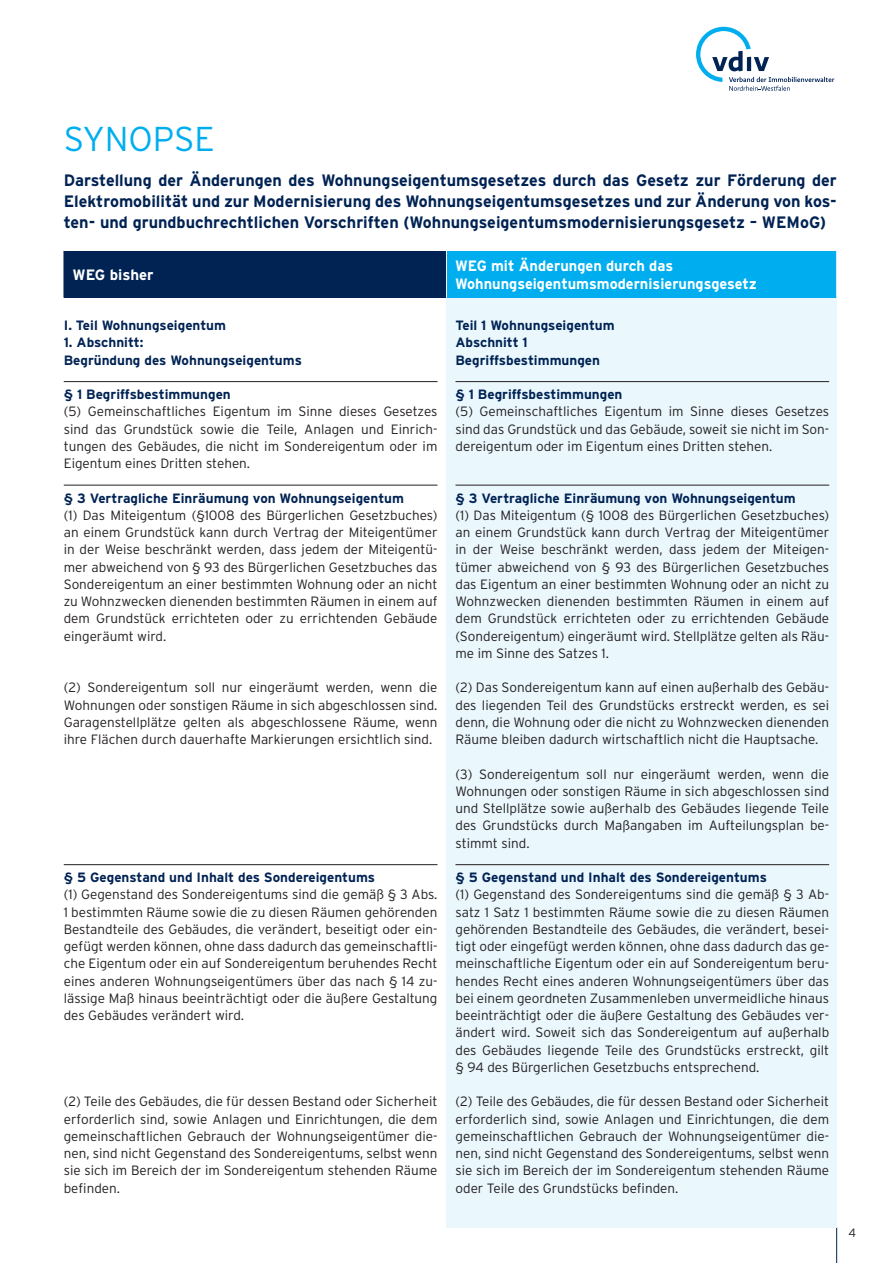
<style>
.page{position:relative;width:893px;height:1263px;background:#fff}
.page>*{position:absolute;margin:0;border:0;box-sizing:border-box;transform-origin:0 0}
.t1{font:300 34.5px "Interstate";color:#00aeef}
.t2{font:700 16.5px/21px "Interstate";color:#002354;text-align:justify}
.t3{font:700 15px/18px "Interstate";color:#fff}
.t4{font:300 13.5px/17.2px "Interstate";color:#231f20;text-align:justify}
.t5{font:700 13.5px/17.2px "Interstate";color:#002354}
.t6{font:300 12px "Interstate";color:#231f20}
</style>
<div class="page">
<svg style="left:696px;top:27px;width:138px;height:64px"></svg>
<hr style="left:836px;top:1227px;width:1px;height:36px;background:#002354">
<div style="left:446px;top:290px;width:391px;height:937px;background:#eaf7fd"></div>
<div style="left:64px;top:251px;width:382px;height:47px;background:#002354"></div>
<div style="left:446px;top:251px;width:391px;height:47px;background:#00aeef"></div>
<hr style="left:446px;top:251px;width:1px;height:47px;background:#fff">
<hr style="left:836px;top:251px;width:1px;height:47px;background:#fff">
<hr style="left:64px;top:381px;width:373px;height:1px;background:#231f20">
<hr style="left:64px;top:485px;width:373px;height:1px;background:#231f20">
<hr style="left:64px;top:864px;width:373px;height:1px;background:#231f20">
<hr style="left:455px;top:381px;width:374px;height:1px;background:#231f20">
<hr style="left:455px;top:485px;width:374px;height:1px;background:#231f20">
<hr style="left:455px;top:864px;width:374px;height:1px;background:#231f20">
<h1 class="t1" style="left:64px;top:119px;width:152px">SYNOPSE</h1>
<p class="t2" style="left:64px;top:170px;width:775px">Darstellung der Änderungen des Wohnungseigentumsgesetzes durch das Gesetz zur Förderung der Elektromobilität und zur Modernisierung des Wohnungseigentumsgesetzes und zur Änderung von kos&shy;ten- und grundbuchrechtlichen Vorschriften (Wohnungseigentumsmodernisierungsgesetz – WEMoG)</p>
<p class="t3" style="left:72px;top:266px;width:83px">WEG bisher</p>
<p class="t3" style="left:455px;top:257px;width:303px">WEG mit Änderungen durch das<br>Wohnungseigentumsmodernisierungsgesetz</p>
<p class="t5" style="left:64px;top:317px;width:164px">I. Teil Wohnungseigentum</p>
<p class="t5" style="left:64px;top:334px;width:240px">1. Abschnitt:<br>Begründung des Wohnungseigentums</p>
<p class="t5" style="left:64px;top:386px;width:169px">§ 1 Begriffsbestimmungen</p>
<p class="t4" style="left:64px;top:403px;width:375px">(5) Gemeinschaftliches Eigentum im Sinne dieses Gesetzes sind das Grundstück sowie die Teile, Anlagen und Einrich&shy;tungen des Gebäudes, die nicht im Sondereigentum oder im Eigentum eines Dritten stehen.</p>
<p class="t5" style="left:64px;top:489px;width:342px">§ 3 Vertragliche Einräumung von Wohnungseigentum</p>
<p class="t4" style="left:64px;top:506px;width:375px">(1) Das Miteigentum (§1008 des Bürgerlichen Gesetzbuches) an einem Grundstück kann durch Vertrag der Miteigentümer in der Weise beschränkt werden, dass jedem der Miteigentü&shy;mer abweichend von § 93 des Bürgerlichen Gesetzbuches das Sondereigentum an einer bestimmten Wohnung oder an nicht zu Wohnzwecken dienenden bestimmten Räumen in einem auf dem Grundstück errichteten oder zu errichtenden Gebäude eingeräumt wird.</p>
<p class="t4" style="left:64px;top:679px;width:375px">(2) Sondereigentum soll nur eingeräumt werden, wenn die Wohnungen oder sonstigen Räume in sich abgeschlossen sind.<br>Garagenstellplätze gelten als abgeschlossene Räume, wenn ihre Flächen durch dauerhafte Markierungen ersichtlich sind.</p>
<p class="t5" style="left:455px;top:317px;width:161px">Teil 1 Wohnungseigentum<br>Abschnitt 1<br>Begriffsbestimmungen</p>
<p class="t5" style="left:455px;top:386px;width:169px">§ 1 Begriffsbestimmungen</p>
<p class="t4" style="left:455px;top:403px;width:375px">(5) Gemeinschaftliches Eigentum im Sinne dieses Gesetzes sind das Grundstück und das Gebäude, soweit sie nicht im Son&shy;dereigentum oder im Eigentum eines Dritten stehen.</p>
<p class="t5" style="left:455px;top:489px;width:342px">§ 3 Vertragliche Einräumung von Wohnungseigentum</p>
<p class="t4" style="left:455px;top:506px;width:375px">(1) Das Miteigentum (§ 1008 des Bürgerlichen Gesetzbuches) an einem Grundstück kann durch Vertrag der Miteigentümer in der Weise beschränkt werden, dass jedem der Miteigen&shy;tümer abweichend von § 93 des Bürgerlichen Gesetzbuches das Eigentum an einer bestimmten Wohnung oder an nicht zu Wohnzwecken dienenden bestimmten Räumen in einem auf dem Grundstück errichteten oder zu errichtenden Gebäude (Sondereigentum) eingeräumt wird. Stellplätze gelten als Räu&shy;me im Sinne des Satzes 1.</p>
<p class="t4" style="left:455px;top:679px;width:375px">(2) Das Sondereigentum kann auf einen außerhalb des Gebäu&shy;des liegenden Teil des Grundstücks erstreckt werden, es sei denn, die Wohnung oder die nicht zu Wohnzwecken dienenden Räume bleiben dadurch wirtschaftlich nicht die Hauptsache.</p>
<p class="t4" style="left:455px;top:765px;width:375px">(3) Sondereigentum soll nur eingeräumt werden, wenn die Wohnungen oder sonstigen Räume in sich abgeschlossen sind und Stellplätze sowie außerhalb des Gebäudes liegende Teile des Grundstücks durch Maßangaben im Aufteilungsplan be&shy;stimmt sind.</p>
<p class="t5" style="left:455px;top:869px;width:313px">§ 5 Gegenstand und Inhalt des Sondereigentums</p>
<p class="t4" style="left:455px;top:886px;width:375px">(1) Gegenstand des Sondereigentums sind die gemäß § 3 Ab&shy;satz 1 Satz 1 bestimmten Räume sowie die zu diesen Räumen gehörenden Bestandteile des Gebäudes, die verändert, besei&shy;tigt oder eingefügt werden können, ohne dass dadurch das ge&shy;meinschaftliche Eigentum oder ein auf Sondereigentum beru&shy;hendes Recht eines anderen Wohnungseigentümers über das bei einem geordneten Zusammenleben unvermeidliche hinaus beeinträchtigt oder die äußere Gestaltung des Gebäudes ver&shy;ändert wird. Soweit sich das Sondereigentum auf außerhalb des Gebäudes liegende Teile des Grundstücks erstreckt, gilt § 94 des Bürgerlichen Gesetzbuchs entsprechend.</p>
<p class="t4" style="left:455px;top:1093px;width:375px">(2) Teile des Gebäudes, die für dessen Bestand oder Sicherheit erforderlich sind, sowie Anlagen und Einrichtungen, die dem gemeinschaftlichen Gebrauch der Wohnungseigentümer die&shy;nen, sind nicht Gegenstand des Sondereigentums, selbst wenn sie sich im Bereich der im Sondereigentum stehenden Räume oder Teile des Grundstücks befinden.</p>
<p class="t5" style="left:64px;top:869px;width:313px">§ 5 Gegenstand und Inhalt des Sondereigentums</p>
<p class="t4" style="left:64px;top:886px;width:375px">(1) Gegenstand des Sondereigentums sind die gemäß § 3 Abs.<br>1 bestimmten Räume sowie die zu diesen Räumen gehörenden Bestandteile des Gebäudes, die verändert, beseitigt oder ein&shy;gefügt werden können, ohne dass dadurch das gemeinschaftli&shy;che Eigentum oder ein auf Sondereigentum beruhendes Recht eines anderen Wohnungseigentümers über das nach § 14 zu&shy;lässige Maß hinaus beeinträchtigt oder die äußere Gestaltung des Gebäudes verändert wird.</p>
<p class="t4" style="left:64px;top:1093px;width:375px">(2) Teile des Gebäudes, die für dessen Bestand oder Sicherheit erforderlich sind, sowie Anlagen und Einrichtungen, die dem gemeinschaftlichen Gebrauch der Wohnungseigentümer die&shy;nen, sind nicht Gegenstand des Sondereigentums, selbst wenn sie sich im Bereich der im Sondereigentum stehenden Räume befinden.</p>
<p class="t6" style="left:848px;top:1226px;width:9px">4</p>
</div>
